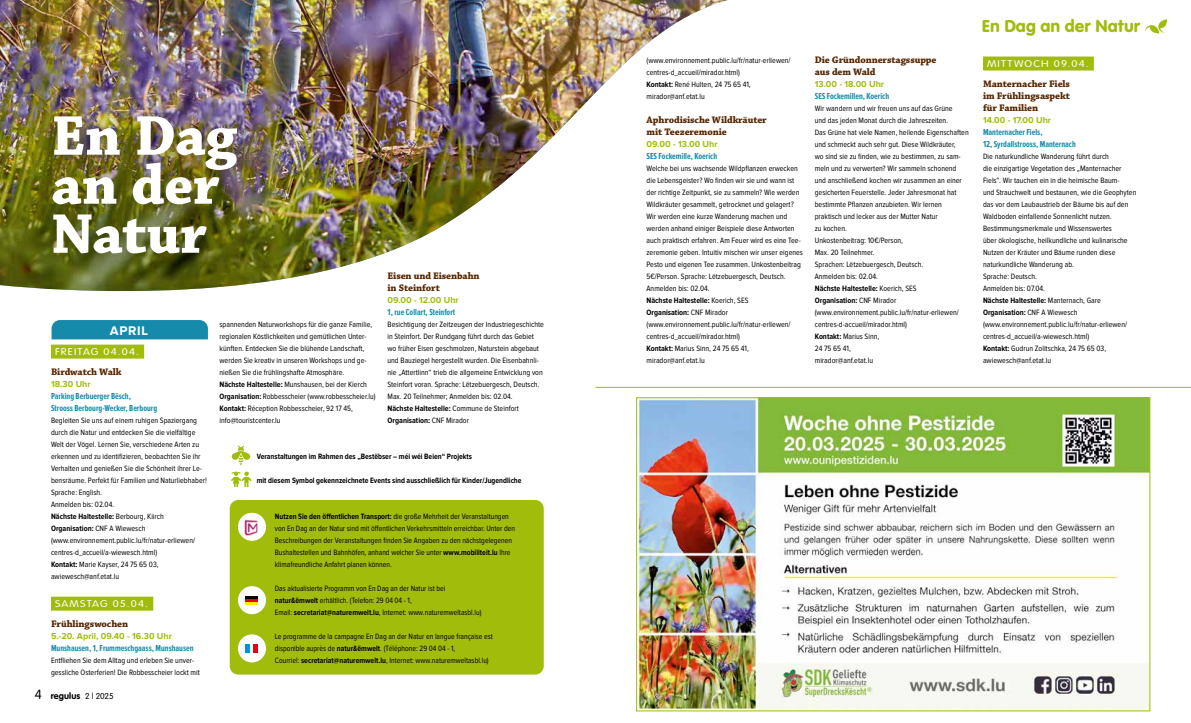
<style>
.page{position:relative;width:1191px;height:723px;background:#fff}
.page>*{position:absolute;margin:0;border:0;box-sizing:border-box;transform-origin:0 0}
.t1{font:700 59px/49px "Chaparral Pro";letter-spacing:-.01em;color:#fff}
.t2{font:18px "VAG Rundschrift D";color:#a2bc0c}
.t3{font:700 13px "Proxima Nova";letter-spacing:.05em;color:#fff}
.t4{font:300 10.2px "VAG Rundschrift D";letter-spacing:.1em;color:#fff;scale:1.18 1}
.t5{font:700 10px/12px "Chaparral Pro";letter-spacing:-.01em;color:#562600}
.t6{font:700 9px/12px "Proxima Nova Ex Cn";color:#158aaa}
.t7{font:700 9px "Proxima Nova";color:#a2bc0c}
.t8{font:700 9px "VAG Rounded Std";letter-spacing:.015em;color:#000}
.t9{font:8px/12px "Proxima Nova Cond";color:#000}
.t10{font:700 8px "Proxima Nova Cond";color:#000}
.s1{font-weight:700}
.s2{font-family:"VAG Rundschrift D";font-weight:300;font-size:14px}
.s3{font-family:"VAG Rundschrift D";font-weight:300}
</style>
<div class="page">
<svg style="left:1145px;top:19px;width:22px;height:15px"></svg>
<div style="left:52px;top:321px;width:156px;height:18px;background:#158aaa"></div>
<div style="left:51px;top:345px;width:93px;height:14px;background:#a2bc0c"></div>
<div style="left:51px;top:597px;width:102px;height:14px;background:#a2bc0c"></div>
<div style="left:983px;top:57px;width:110px;height:14px;background:#a2bc0c"></div>
<img style="left:0;top:0;width:727px;height:292px">
<div style="left:21px;top:83px;width:248px;height:204px;background:#000;opacity:.55"></div>
<div style="left:230px;top:500px;width:314px;height:174px;background:#a2bc0c;border-radius:9px"></div>
<svg style="left:231px;top:472px;width:21px;height:15px"></svg>
<svg style="left:232px;top:446px;width:18px;height:19px"></svg>
<div style="left:238px;top:513px;width:28px;height:28px;background:#fff;border-radius:50%"></div>
<div style="left:238px;top:586px;width:28px;height:28px;background:#fff;border-radius:50%"></div>
<div style="left:238px;top:634px;width:28px;height:28px;background:#fff;border-radius:50%"></div>
<svg style="left:245px;top:644px;width:13px;height:8px"></svg>
<svg style="left:245px;top:596px;width:13px;height:8px"></svg>
<img style="left:245px;top:520px;width:13px;height:15px">
<img style="left:638px;top:399px;width:510px;height:310px">
<div style="left:636px;top:397px;width:514px;height:314px;border:1px solid #a2bc0c"></div>
<hr style="left:595px;top:387px;width:596px;height:1px;background:#a2bc0c">
<h1 class="t1" style="left:51px;top:114px;width:187px">En Dag an der<br>Natur</h1>
<h3 class="t3" style="left:110px;top:323px;width:40px">APRIL</h3>
<p class="t4" style="left:55px;top:346px;width:73px">FREITAG 04.04.</p>
<p class="t5" style="left:51px;top:366px;width:72px">Birdwatch Walk</p>
<p class="t7" style="left:51px;top:379px;width:41px">18.30 Uhr</p>
<p class="t6" style="left:51px;top:390px;width:108px">Parking Berbuerger Bësch,<br>Strooss Berbourg-Wecker, Berbourg</p>
<p class="t9" style="left:51px;top:415px;width:157px">Begleiten Sie uns auf einem ruhigen Spaziergang durch die Natur und entdecken Sie die vielfältige Welt der Vögel. Lernen Sie, verschiedene Arten zu erkennen und zu identifizieren, beobachten Sie ihr Verhalten und genießen Sie die Schönheit ihrer Le&shy;bensräume. Perfekt für Familien und Naturliebhaber!<br>Sprache: English.<br>Anmelden bis: 02.04.<br><span class="s1">Nächste Haltestelle:</span> Berbourg, Kiirch <span class="s1">Organisation:</span> CNF A Wiewesch (www.environnement.public.lu/fr/natur-erliewen/ centres-d_accueil/a-wiewesch.html)<br><span class="s1">Kontakt:</span> Marie Kayser, 24 75 65 03, awiewesch@anf.etat.lu</p>
<p class="t4" style="left:55px;top:598px;width:80px">SAMSTAG 05.04.</p>
<p class="t5" style="left:51px;top:618px;width:79px">Frühlingswochen</p>
<p class="t7" style="left:51px;top:631px;width:122px">5.-20. April, 09.40 - 16.30 Uhr</p>
<p class="t6" style="left:51px;top:642px;width:144px">Munshausen, 1, Frummeschgaass, Munshausen</p>
<p class="t9" style="left:51px;top:655px;width:150px">Entfliehen Sie dem Alltag und erleben Sie unver&shy;gessliche Osterferien! Die Robbesscheier lockt mit</p>
<p class="t8" style="left:35px;top:691px;width:80px"><span class="s2">4</span> regulus <span class="s3">2 | 2025</span></p>
<p class="t9" style="left:219px;top:319px;width:157px">spannenden Naturworkshops für die ganze Familie, regionalen Köstlichkeiten und gemütlichen Unter&shy;künften. Entdecken Sie die blühende Landschaft, werden Sie kreativ in unseren Workshops und ge&shy;nießen Sie die frühlingshafte Atmosphäre.<br><span class="s1">Nächste Haltestelle:</span> Munshausen, bei der Kierch <span class="s1">Organisation:</span> Robbesscheier (www.robbesscheier.lu)<br><span class="s1">Kontakt:</span> Réception Robbesscheier, 92 17 45, info@touristcenter.lu</p>
<p class="t5" style="left:387px;top:270px;width:94px">Eisen und Eisenbahn in Steinfort</p>
<p class="t7" style="left:387px;top:295px;width:73px">09.00 - 12.00 Uhr</p>
<p class="t6" style="left:387px;top:306px;width:69px">1, rue Collart, Steinfort</p>
<p class="t9" style="left:387px;top:319px;width:158px">Besichtigung der Zeitzeugen der Industriegeschichte in Steinfort. Der Rundgang führt durch das Gebiet wo früher Eisen geschmolzen, Naturstein abgebaut und Bauziegel hergestellt wurden. Die Eisenbahnli&shy;nie „Attertlinn“ trieb die allgemeine Entwicklung von Steinfort voran. Sprache: Lëtzebuergesch, Deutsch.<br>Max. 20 Teilnehmer; Anmelden bis: 02.04.<br><span class="s1">Nächste Haltestelle:</span> Commune de Steinfort <span class="s1">Organisation:</span> CNF Mirador</p>
<p class="t10" style="left:257px;top:452px;width:217px">Veranstaltungen im Rahmen des „Bestëbser – méi wéi Beien“ Projekts</p>
<p class="t10" style="left:257px;top:476px;width:266px">mit diesem Symbol gekennzeichnete Events sind ausschließlich für Kinder/Jugendliche</p>
<p class="t9" style="left:275px;top:511px;width:242px"><span class="s1">Nutzen Sie den öffentlichen Transport:</span> die große Mehrheit der Veranstaltungen von En Dag an der Natur sind mit öffentlichen Verkehrsmitteln erreichbar. Unter den Beschreibungen der Veranstaltungen finden Sie Angaben zu den nächstgelegenen Bushaltestellen und Bahnhöfen, anhand welcher Sie unter <span class="s1">www.mobiliteit.lu</span> Ihre klimafreundliche Anfahrt planen können.</p>
<p class="t9" style="left:275px;top:583px;width:208px">Das aktualisierte Programm von En Dag an der Natur ist bei <span class="s1">natur&amp;ëmwelt</span> erhältlich. (Telefon: 29 04 04 - 1,<br>Email: <span class="s1">secretariat@naturemwelt.lu</span>, Internet: www.naturemweltasbl.lu)</p>
<p class="t9" style="left:275px;top:631px;width:219px">Le programme de la campagne En Dag an der Natur en langue française est disponible auprès de <span class="s1">natur&amp;ëmwelt</span>. (Téléphone: 29 04 04 - 1,<br>Courriel: <span class="s1">secretariat@naturemwelt.lu</span>, Internet: www.naturemweltasbl.lu)</p>
<p class="t9" style="left:646px;top:55px;width:146px">(www.environnement.public.lu/fr/natur-erliewen/ centres-d_accueil/mirador.html)<br><span class="s1">Kontakt:</span> René Hulten, 24 75 65 41, mirador@anf.etat.lu</p>
<p class="t5" style="left:646px;top:114px;width:122px">Aphrodisische Wildkräuter mit Teezeremonie</p>
<p class="t7" style="left:646px;top:139px;width:73px">09.00 - 13.00 Uhr</p>
<p class="t6" style="left:646px;top:150px;width:72px">SES Fockemille, Koerich</p>
<p class="t9" style="left:646px;top:163px;width:158px">Welche bei uns wachsende Wildpflanzen erwecken die Lebensgeister? Wo finden wir sie und wann ist der richtige Zeitpunkt, sie zu sammeln? Wie werden Wildkräuter gesammelt, getrocknet und gelagert?<br>Wir werden eine kurze Wanderung machen und werden anhand einiger Beispiele diese Antworten auch praktisch erfahren. Am Feuer wird es eine Tee&shy;zeremonie geben. Intuitiv mischen wir unser eigenes Pesto und eigenen Tee zusammen. Unkostenbeitrag 5€/Person. Sprache: Lëtzebuergesch, Deutsch.<br>Anmelden bis: 02.04.<br><span class="s1">Nächste Haltestelle:</span> Koerich, SES<br><span class="s1">Organisation:</span> CNF Mirador (www.environnement.public.lu/fr/natur-erliewen/ centres-d_accueil/mirador.html)<br><span class="s1">Kontakt:</span> Marius Sinn, 24 75 65 41, mirador@anf.etat.lu</p>
<p class="t5" style="left:814px;top:54px;width:123px">Die Gründonnerstagssuppe aus dem Wald</p>
<p class="t7" style="left:814px;top:79px;width:71px">13.00 - 18.00 Uhr</p>
<p class="t6" style="left:814px;top:90px;width:76px">SES Fockemillen, Koerich</p>
<p class="t9" style="left:814px;top:103px;width:155px">Wir wandern und wir freuen uns auf das Grüne<br>und das jeden Monat durch die Jahreszeiten.<br>Das Grüne hat viele Namen, heilende Eigenschaften und schmeckt auch sehr gut. Diese Wildkräuter,<br>wo sind sie zu finden, wie zu bestimmen, zu sam&shy;meln und zu verwerten? Wir sammeln schonend und anschließend kochen wir zusammen an einer gesicherten Feuerstelle. Jeder Jahresmonat hat bestimmte Pflanzen anzubieten. Wir lernen praktisch und lecker aus der Mutter Natur<br>zu kochen.<br>Unkostenbeitrag: 10€/Person,<br>Max. 20 Teilnehmer.<br>Sprachen: Lëtzebuergesch, Deutsch.<br>Anmelden bis: 02.04.<br><span class="s1">Nächste Haltestelle:</span> Koerich, SES<br><span class="s1">Organisation:</span> CNF Mirador (www.environnement.public.lu/fr/natur-erliewen/ centres-d-accueil/mirador.html)<br><span class="s1">Kontakt:</span> Marius Sinn,<br>24 75 65 41,<br>mirador@anf.etat.lu</p>
<h2 class="t2" style="left:981px;top:15px;width:160px">En Dag an der Natur</h2>
<p class="t4" style="left:987px;top:58px;width:88px">MITTWOCH 09.04.</p>
<p class="t5" style="left:983px;top:78px;width:88px;text-align:justify">Manternacher Fiels im Frühlingsaspekt für Familien</p>
<p class="t7" style="left:983px;top:115px;width:70px">14.00 - 17.00 Uhr</p>
<p class="t6" style="left:983px;top:126px;width:94px">Manternacher Fiels,<br>12, Syrdallstrooss, Manternach</p>
<p class="t9" style="left:983px;top:151px;width:155px">Die naturkundliche Wanderung führt durch<br>die einzigartige Vegetation des „Manternacher Fiels“. Wir tauchen ein in die heimische Baum-<br>und Strauchwelt und bestaunen, wie die Geophyten das vor dem Laubaustrieb der Bäume bis auf den Waldboden einfallende Sonnenlicht nutzen.<br>Bestimmungsmerkmale und Wissenswertes<br>über ökologische, heilkundliche und kulinarische Nutzen der Kräuter und Bäume runden diese naturkundliche Wanderung ab.<br>Sprache: Deutsch.<br>Anmelden bis: 07.04.<br><span class="s1">Nächste Haltestelle:</span> Manternach, Gare <span class="s1">Organisation:</span> CNF A Wiewesch (www.environnement.public.lu/fr/natur-erliewen/ centres-d_accueil/a-wiewesch.html)<br><span class="s1">Kontakt:</span> Gudrun Zolitschka, 24 75 65 03, awiewesch@anf.etat.lu</p>
</div>
